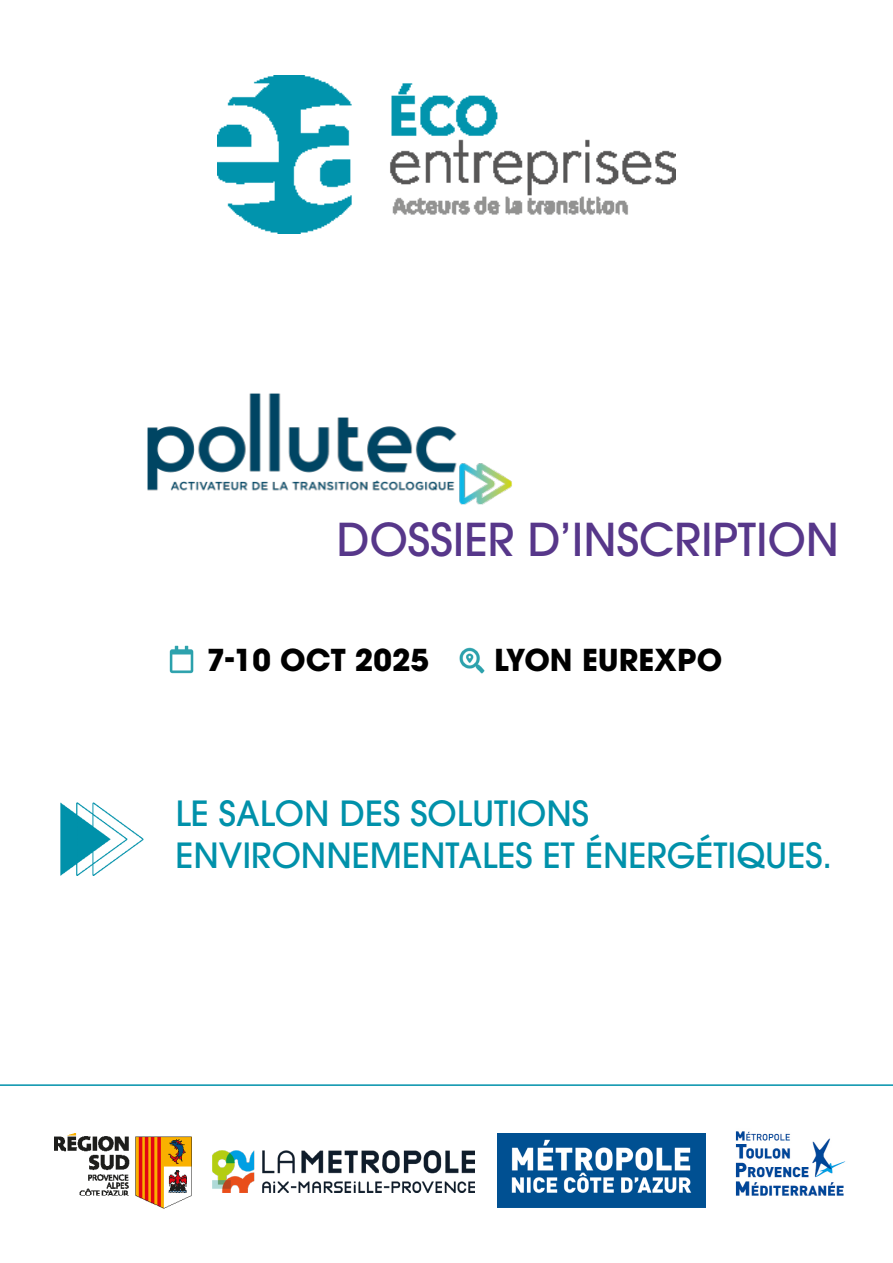
<style>
.page{position:relative;width:893px;height:1263px;background:#fff}
.page>*{position:absolute;margin:0;border:0;box-sizing:border-box;transform-origin:0 0}
.t1{font:500 45px "ITC Avant Garde Pro";color:#57378a}
.t2{font:500 34.5px/41.4px "ITC Avant Garde Pro";color:#0091aa}
.t3{font:700 30px "ITC Avant Garde Pro";color:#000}
</style>
<div class="page">
<img style="left:147px;top:393px;width:365px;height:112px">
<img style="left:217px;top:76px;width:459px;height:157px">
<img style="left:459px;top:647px;width:26px;height:27px">
<img style="left:169px;top:645px;width:25px;height:29px">
<img style="left:54px;top:1134px;width:137px;height:74px">
<img style="left:60px;top:802px;width:84px;height:74px">
<hr style="left:0;top:1084px;width:893px;height:2px;background:#0091aa">
<img style="left:735px;top:1131px;width:111px;height:65px">
<img style="left:498px;top:1133px;width:208px;height:75px">
<img style="left:213px;top:1150px;width:261px;height:42px">
<p class="t1" style="left:337px;top:510px;width:503px">DOSSIER D’INSCRIPTION</p>
<p class="t3" style="left:207px;top:639px;width:224px">7-10 OCT 2025</p>
<p class="t3" style="left:494px;top:639px;width:230px">LYON EUREXPO</p>
<p class="t2" style="left:175px;top:792px;width:658px">LE SALON DES SOLUTIONS<br>ENVIRONNEMENTALES ET ÉNERGÉTIQUES.</p>
</div>
